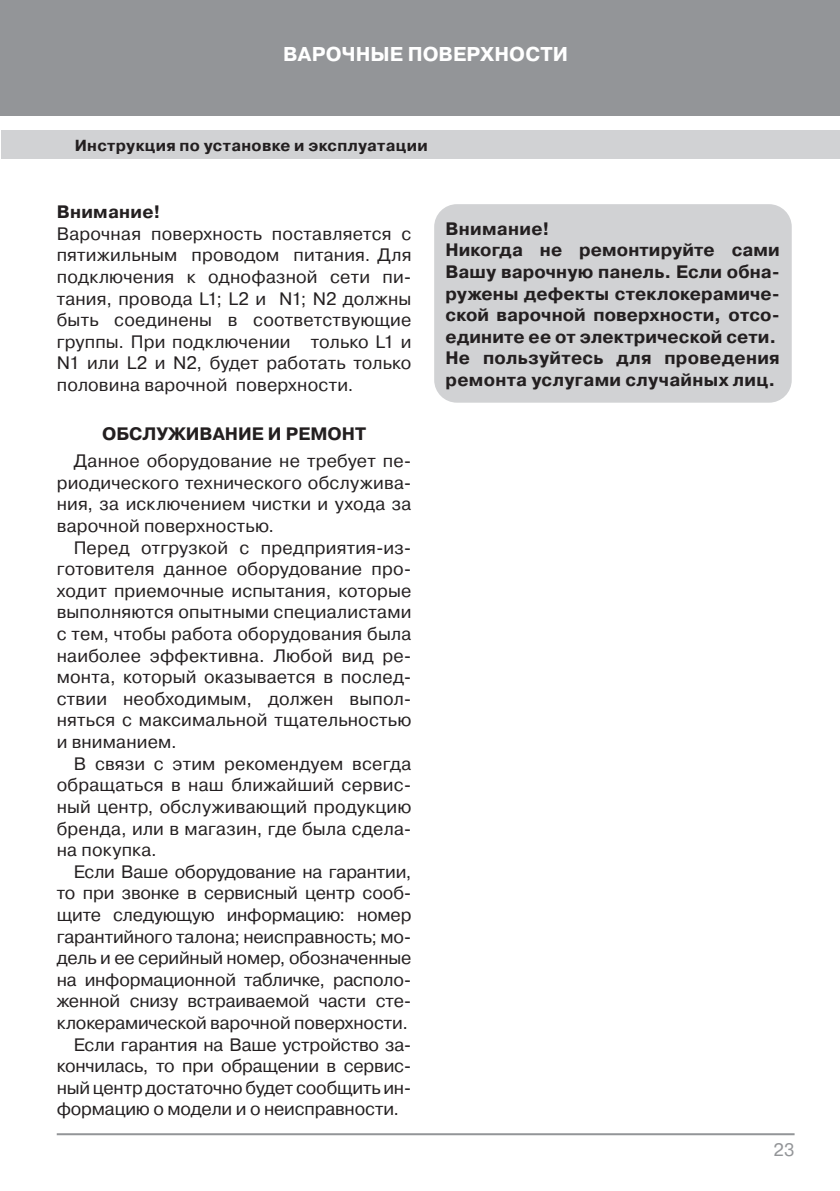
<style>
.page{position:relative;width:840px;height:1191px;background:#fff}
.page>*{position:absolute;margin:0;border:0;box-sizing:border-box;transform-origin:0 0}
.t1{font:700 20px "Pragmatica C";letter-spacing:.005em;color:#fff}
.t2{font:18px/21.6px "Pragmatica C";letter-spacing:-.005em;color:#231f20;text-align:justify}
.t3{font:700 18px/21.6px "Pragmatica C";letter-spacing:.005em;color:#231f20}
.t4{font:18px "Pragmatica C";color:#939598}
.t5{font:700 16px "Pragmatica C";letter-spacing:.02em;color:#231f20}
</style>
<div class="page">
<div style="left:0;top:0;width:839px;height:116px;background:#939598"></div>
<div style="left:1px;top:130px;width:838px;height:29px;background:#d1d2d4"></div>
<hr style="left:57px;top:1133px;width:737px;height:2px;background:#939598">
<div style="left:434px;top:204px;width:357px;height:199px;background:#d1d2d4;border-radius:23px"></div>
<p class="t1" style="left:283px;top:43px;width:286px">ВАРОЧНЫЕ ПОВЕРХНОСТИ</p>
<p class="t5" style="left:75px;top:136px;width:354px">Инструкция по установке и эксплуатации</p>
<p class="t3" style="left:57px;top:201px;width:105px">Внимание!</p>
<p class="t2" style="left:57px;top:223px;width:356px">Варочная поверхность поставляется с пятижильным проводом питания. Для подключения к однофазной сети пи&shy;тания, провода L1; L2 и N1; N2 должны быть соединены в соответствующие группы. При подключении только L1 и N1 или L2 и N2, будет работать только половина варочной поверхности.</p>
<p class="t3" style="left:102px;top:423px;width:265px">ОБСЛУЖИВАНИЕ И РЕМОНТ</p>
<p class="t2" style="left:57px;top:450px;width:356px;text-indent:17px">Данное оборудование не требует пе&shy;риодического технического обслужива&shy;ния, за исключением чистки и ухода за варочной поверхностью.</p>
<p class="t2" style="left:57px;top:537px;width:356px;text-indent:17px">Перед отгрузкой с предприятия-из&shy;готовителя данное оборудование про&shy;ходит приемочные испытания, которые выполняются опытными специалистами с тем, чтобы работа оборудования была наиболее эффективна. Любой вид ре&shy;монта, который оказывается в послед&shy;ствии необходимым, должен выпол&shy;няться с максимальной тщательностью и вниманием.</p>
<p class="t2" style="left:57px;top:753px;width:356px;text-indent:17px">В связи с этим рекомендуем всегда обращаться в наш ближайший сервис&shy;ный центр, обслуживающий продукцию бренда, или в магазин, где была сдела&shy;на покупка.</p>
<p class="t2" style="left:74px;top:861px;width:339px">Если Ваше оборудование на гарантии,</p>
<p class="t2" style="left:57px;top:882px;width:356px">то при звонке в сервисный центр сооб-</p>
<p class="t2" style="left:57px;top:904px;width:356px">щите следующую информацию: номер</p>
<p class="t2" style="left:57px;top:925px;width:356px">гарантийного талона; неисправность; мо-</p>
<p class="t2" style="left:57px;top:947px;width:356px">дель и ее серийный номер, обозначенные</p>
<p class="t2" style="left:57px;top:969px;width:356px">на информационной табличке, располо-</p>
<p class="t2" style="left:57px;top:990px;width:356px">женной снизу встраиваемой части сте-</p>
<p class="t2" style="left:57px;top:1012px;width:352px">клокерамической варочной поверхности.</p>
<p class="t2" style="left:74px;top:1033px;width:339px">Если гарантия на Ваше устройство за-</p>
<p class="t2" style="left:57px;top:1055px;width:356px">кончилась, то при обращении в сервис-</p>
<p class="t2" style="left:57px;top:1077px;width:356px">ный центр достаточно будет сообщить ин-</p>
<p class="t2" style="left:57px;top:1098px;width:343px">формацию о модели и о неисправности.</p>
<p class="t3" style="left:445px;top:218px;width:336px">Внимание!<br>Никогда не ремонтируйте сами<br>Вашу варочную панель. Если обна&shy;ружены дефекты стеклокерамиче&shy;ской варочной поверхности, отсо&shy;едините ее от электрической сети.<br>Не пользуйтесь для проведения ремонта услугами случайных лиц.</p>
<p class="t4" style="left:773px;top:1139px;width:22px">23</p>
</div>
